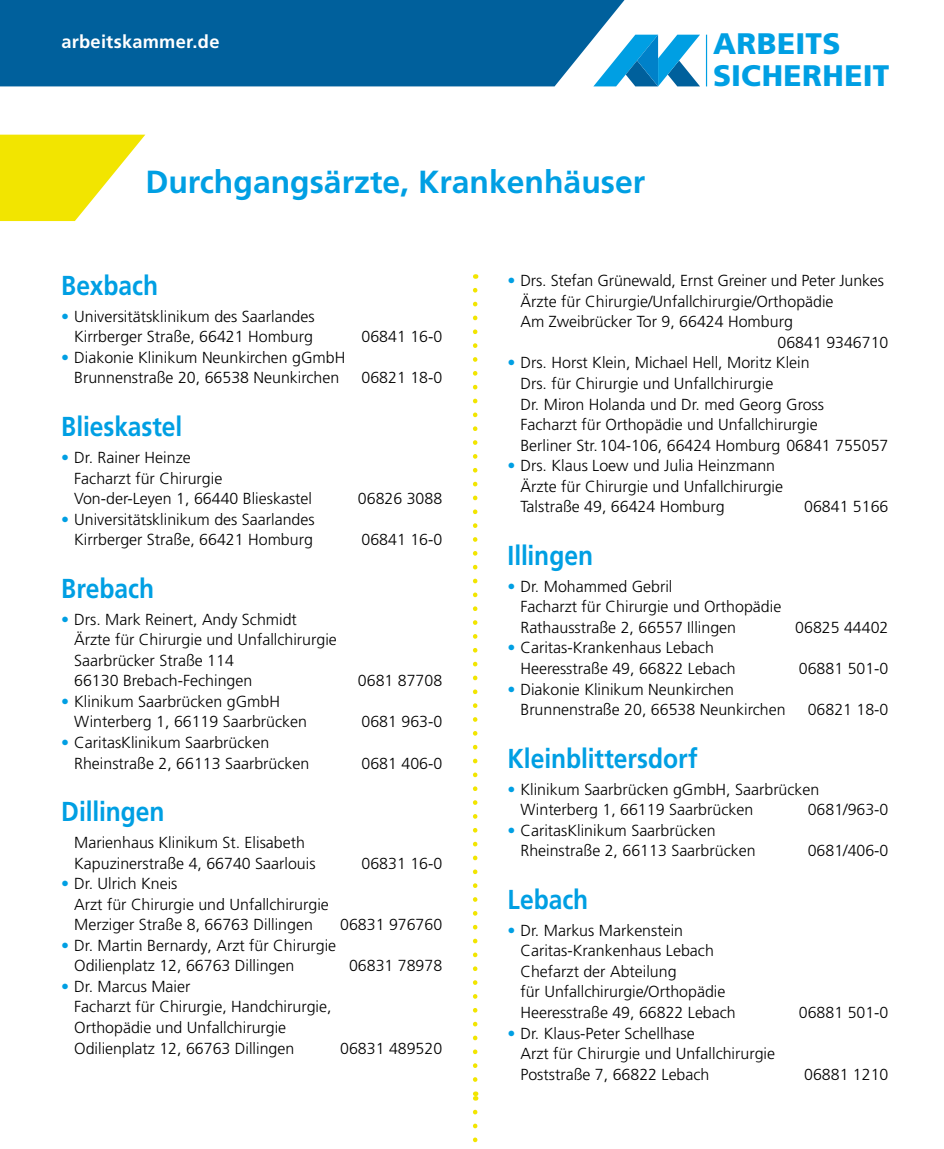
<style>
.page{position:relative;width:944px;height:1149px;background:#fff}
.page>*{position:absolute;margin:0;border:0;box-sizing:border-box;transform-origin:0 0}
.t1{font:700 31.95px "Frutiger LT Pro";color:#009fe3}
.t2{font:900 29.7px/32.2px "Frutiger LT Pro";letter-spacing:.015em;color:#009fe3}
.t3{font:700 27.45px "Frutiger LT Pro";color:#009fe3;scale:.9 1}
.t4{font:700 18.22px "Frutiger LT Pro";letter-spacing:.015em;color:#fff}
.t5{font:300 15.97px/20.5px "Frutiger LT Pro";color:#000}
.s1{color:#009fe3}
</style>
<div class="page">
<svg style="left:473px;top:290px;width:4px;height:810px"></svg>
<svg style="left:473px;top:1111px;width:4px;height:32px"></svg>
<svg style="left:624px;top:35px;width:76px;height:51px"></svg>
<hr style="left:706px;top:35px;width:1px;height:51px;background:#009fe3">
<div style="left:0;top:0;width:624px;height:86px;background:#00609c"></div>
<svg style="left:0;top:135px;width:145px;height:86px"></svg>
<p class="t4" style="left:61px;top:31px;width:160px">arbeitskammer.de</p>
<p class="t1" style="left:145px;top:163px;width:501px">Durchgangsärzte, Krankenhäuser</p>
<p class="t2" style="left:713px;top:28px;width:178px">ARBEITS<br>SICHERHEIT</p>
<p class="t3" style="left:61px;top:269px;width:109px">Bexbach</p>
<p class="t5" style="left:61px;top:306px;width:255px;text-align:right"><span class="s1">•</span> Universitätsklinikum des Saarlandes<br>Kirrberger Straße, 66421 Homburg</p>
<p class="t5" style="left:61px;top:347px;width:286px;text-align:center"><span class="s1">•</span> Diakonie Klinikum Neunkirchen gGmbH<br>Brunnenstraße 20, 66538 Neunkirchen</p>
<p class="t3" style="left:61px;top:410px;width:136px">Blieskastel</p>
<p class="t5" style="left:74px;top:447px;width:239px;text-indent:-13px"><span class="s1">•</span> Dr. Rainer Heinze<br>Facharzt für Chirurgie<br>Von-der-Leyen 1, 66440 Blieskastel</p>
<p class="t5" style="left:61px;top:509px;width:255px;text-align:right"><span class="s1">•</span> Universitätsklinikum des Saarlandes<br>Kirrberger Straße, 66421 Homburg</p>
<p class="t3" style="left:61px;top:571px;width:105px">Brebach</p>
<p class="t5" style="left:74px;top:609px;width:264px;text-indent:-13px"><span class="s1">•</span> Drs. Mark Reinert, Andy Schmidt<br>Ärzte für Chirurgie und Unfallchirurgie<br>Saarbrücker Straße 114<br>66130 Brebach-Fechingen</p>
<p class="t5" style="left:74px;top:691px;width:234px;text-indent:-13px"><span class="s1">•</span> Klinikum Saarbrücken gGmbH<br>Winterberg 1, 66119 Saarbrücken</p>
<p class="t5" style="left:74px;top:732px;width:237px;text-indent:-13px"><span class="s1">•</span> CaritasKlinikum Saarbrücken<br>Rheinstraße 2, 66113 Saarbrücken</p>
<p class="t3" style="left:61px;top:794px;width:116px">Dillingen</p>
<p class="t5" style="left:74px;top:832px;width:243px">Marienhaus Klinikum St. Elisabeth<br>Kapuzinerstraße 4, 66740 Saarlouis</p>
<p class="t5" style="left:361px;top:326px;width:82px">06841 16-0</p>
<p class="t5" style="left:361px;top:367px;width:82px">06821 18-0</p>
<p class="t5" style="left:358px;top:488px;width:86px">06826 3088</p>
<p class="t5" style="left:361px;top:529px;width:82px">06841 16-0</p>
<p class="t5" style="left:358px;top:670px;width:86px">0681 87708</p>
<p class="t5" style="left:361px;top:711px;width:82px">0681 963-0</p>
<p class="t5" style="left:361px;top:752px;width:82px">0681 406-0</p>
<p class="t5" style="left:361px;top:852px;width:82px">06831 16-0</p>
<p class="t5" style="left:74px;top:873px;width:256px;text-indent:-13px"><span class="s1">•</span> Dr. Ulrich Kneis<br>Arzt für Chirurgie und Unfallchirurgie<br>Merziger Straße 8, 66763 Dillingen</p>
<p class="t5" style="left:340px;top:914px;width:104px">06831 976760</p>
<p class="t5" style="left:74px;top:934px;width:264px;text-indent:-13px"><span class="s1">•</span> Dr. Martin Bernardy, Arzt für Chirurgie<br>Odilienplatz 12, 66763 Dillingen</p>
<p class="t5" style="left:349px;top:955px;width:95px">06831 78978</p>
<p class="t5" style="left:74px;top:975px;width:259px;text-indent:-13px"><span class="s1">•</span> Dr. Marcus Maier<br>Facharzt für Chirurgie, Handchirurgie,<br>Orthopädie und Unfallchirurgie<br>Odilienplatz 12, 66763 Dillingen</p>
<p class="t5" style="left:340px;top:1037px;width:104px">06831 489520</p>
<p class="t5" style="left:507px;top:270px;width:378px"><span class="s1">•</span> Drs. Stefan Grünewald, Ernst Greiner und Peter Junkes</p>
<p class="t5" style="left:520px;top:291px;width:315px">Ärzte für Chirurgie/Unfallchirurgie/Orthopädie</p>
<p class="t5" style="left:520px;top:311px;width:274px">Am Zweibrücker Tor 9, 66424 Homburg</p>
<p class="t5" style="left:777px;top:332px;width:112px">06841 9346710</p>
<p class="t5" style="left:520px;top:352px;width:370px;text-indent:-13px"><span class="s1">•</span> Drs. Horst Klein, Michael Hell, Moritz Klein<br>Drs. für Chirurgie und Unfallchirurgie<br>Dr. Miron Holanda und Dr. med Georg Gross<br>Facharzt für Orthopädie und Unfallchirurgie<br>Berliner Str. 104-106, 66424 Homburg 06841 755057</p>
<p class="t5" style="left:520px;top:455px;width:264px;text-indent:-13px"><span class="s1">•</span> Drs. Klaus Loew und Julia Heinzmann<br>Ärzte für Chirurgie und Unfallchirurgie<br>Talstraße 49, 66424 Homburg</p>
<p class="t5" style="left:804px;top:496px;width:86px">06841 5166</p>
<p class="t3" style="left:507px;top:538px;width:97px">Illingen</p>
<p class="t5" style="left:520px;top:576px;width:262px;text-indent:-13px"><span class="s1">•</span> Dr. Mohammed Gebril<br>Facharzt für Chirurgie und Orthopädie<br>Rathausstraße 2, 66557 Illingen</p>
<p class="t5" style="left:520px;top:637px;width:217px;text-indent:-13px"><span class="s1">•</span> Caritas-Krankenhaus Lebach<br>Heeresstraße 49, 66822 Lebach</p>
<p class="t5" style="left:520px;top:678px;width:267px;text-indent:-13px"><span class="s1">•</span> Diakonie Klinikum Neunkirchen<br>Brunnenstraße 20, 66538 Neunkirchen</p>
<p class="t5" style="left:795px;top:617px;width:95px">06825 44402</p>
<p class="t5" style="left:799px;top:658px;width:91px">06881 501-0</p>
<p class="t5" style="left:808px;top:699px;width:82px">06821 18-0</p>
<p class="t3" style="left:507px;top:741px;width:213px">Kleinblittersdorf</p>
<p class="t5" style="left:520px;top:778px;width:300px;text-indent:-13px"><span class="s1">•</span> Klinikum Saarbrücken gGmbH, Saarbrücken<br>Winterberg 1, 66119 Saarbrücken</p>
<p class="t5" style="left:808px;top:799px;width:82px">0681/963-0</p>
<p class="t5" style="left:520px;top:819px;width:237px;text-indent:-13px"><span class="s1">•</span> CaritasKlinikum Saarbrücken<br>Rheinstraße 2, 66113 Saarbrücken</p>
<p class="t3" style="left:507px;top:882px;width:91px">Lebach</p>
<p class="t5" style="left:520px;top:919px;width:217px;text-indent:-13px"><span class="s1">•</span> Dr. Markus Markenstein<br>Caritas-Krankenhaus Lebach<br>Chefarzt der Abteilung<br>für Unfallchirurgie/Orthopädie<br>Heeresstraße 49, 66822 Lebach</p>
<p class="t5" style="left:520px;top:1022px;width:256px;text-indent:-13px"><span class="s1">•</span> Dr. Klaus-Peter Schellhase<br>Arzt für Chirurgie und Unfallchirurgie<br>Poststraße 7, 66822 Lebach</p>
<p class="t5" style="left:808px;top:840px;width:82px">0681/406-0</p>
<p class="t5" style="left:799px;top:1001px;width:91px">06881 501-0</p>
<p class="t5" style="left:804px;top:1063px;width:86px">06881 1210</p>
</div>
